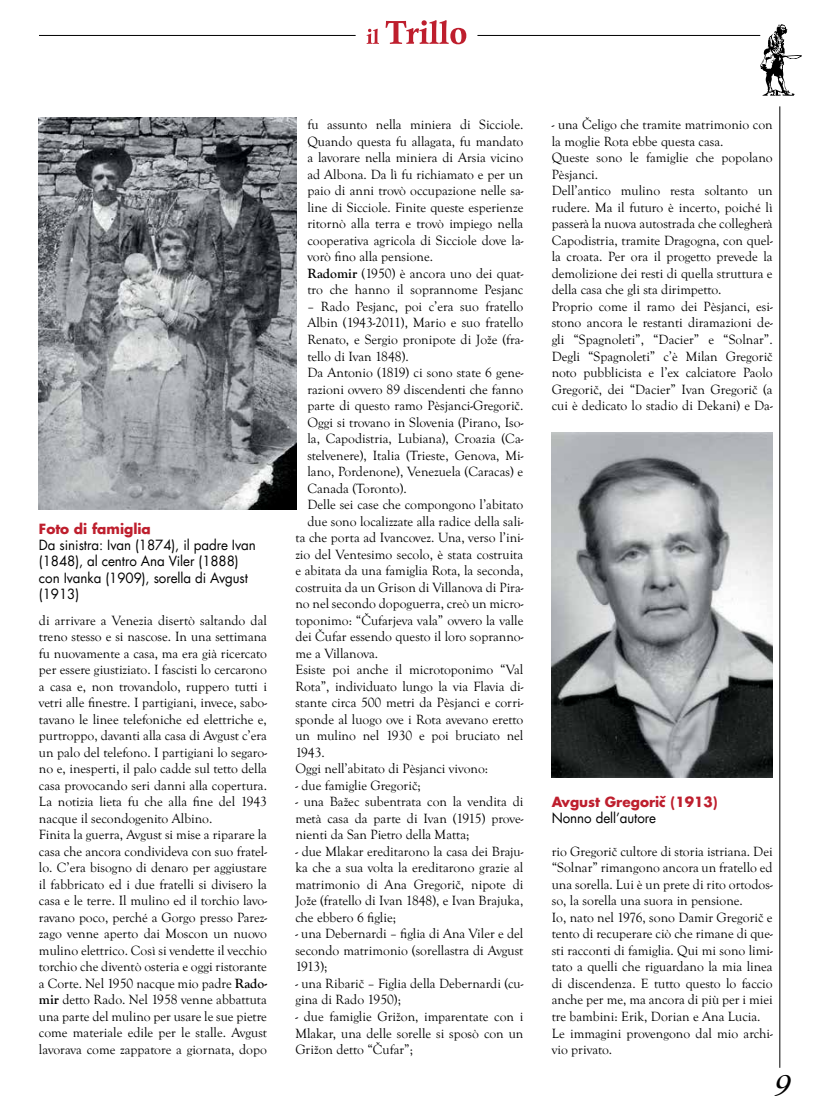
<style>
.page{position:relative;width:833px;height:1117px;background:#fff}
.page>*{position:absolute;margin:0;border:0;box-sizing:border-box;transform-origin:0 0}
.t1{font:italic 30px "Goudy Catalogue BT";color:#000}
.t2{font:13.75px/16.5px "Goudy Old Sty T";color:#000}
.t3{font:13.75px/16.2px "Futura";letter-spacing:-.005em;color:#000}
.t4{font:700 13.75px "Futura";color:#be1e2d}
.s1{font-weight:700}
</style>
<div class="page">
<hr style="left:779px;top:106px;width:1px;height:961px;background:#000">
<svg style="left:367px;top:29px;width:12px;height:15px"></svg>
<svg style="left:385px;top:20px;width:81px;height:24px"></svg>
<svg style="left:760px;top:24px;width:41px;height:72px"></svg>
<hr style="left:39px;top:35px;width:317px;height:1px;background:#000">
<hr style="left:477px;top:35px;width:283px;height:1px;background:#000">
<img style="left:552px;top:432px;width:220px;height:345px">
<img style="left:39px;top:118px;width:258px;height:391px">
<p class="t4" style="left:39px;top:519px;width:113px">Foto di famiglia</p>
<p class="t3" style="left:39px;top:536px;width:218px">Da sinistra: Ivan (1874), il padre Ivan (1848), al centro Ana Viler (1888) con Ivanka (1909), sorella di Avgust (1913)</p>
<p class="t2" style="left:39px;top:612px;width:229px">di arrivare a Venezia disertò saltando dal treno stesso e si nascose. In una settimana fu nuovamente a casa, ma era già ricercato per essere giustiziato. I fascisti lo cercarono a casa e, non trovandolo, ruppero tutti i vetri alle finestre. I partigiani, invece, sabo&shy;tavano le linee telefoniche ed elettriche e, purtroppo, davanti alla casa di Avgust c’era un palo del telefono. I partigiani lo segaro&shy;no e, inesperti, il palo cadde sul tetto della casa provocando seri danni alla copertura.<br>La notizia lieta fu che alla fine del 1943 nacque il secondogenito Albino.<br>Finita la guerra, Avgust si mise a riparare la casa che ancora condivideva con suo fratel&shy;lo. C’era bisogno di denaro per aggiustare il fabbricato ed i due fratelli si divisero la casa e le terre. Il mulino ed il torchio lavo&shy;ravano poco, perché a Gorgo presso Parez&shy;zago venne aperto dai Moscon un nuovo mulino elettrico. Così si vendette il vecchio torchio che diventò osteria e oggi ristorante a Corte. Nel 1950 nacque mio padre <span class="s1">Rado&shy;mir</span> detto Rado. Nel 1958 venne abbattuta una parte del mulino per usare le sue pietre come materiale edile per le stalle. Avgust lavorava come zappatore a giornata, dopo</p>
<p class="t2" style="left:307px;top:117px;width:217px">fu assunto nella miniera di Sicciole.<br>Quando questa fu allagata, fu mandato a lavorare nella miniera di Arsia vicino ad Albona. Da lì fu richiamato e per un paio di anni trovò occupazione nelle sa&shy;line di Sicciole. Finite queste esperienze ritornò alla terra e trovò impiego nella cooperativa agricola di Sicciole dove la&shy;vorò fino alla pensione.<br><span class="s1">Radomir</span> (1950) è ancora uno dei quat&shy;tro che hanno il soprannome Pesjanc</p>
<p class="t2" style="left:307px;top:298px;width:217px">– Rado Pesjanc, poi c’era suo fratello</p>
<p class="t2" style="left:307px;top:315px;width:217px">Albin (1943-2011), Mario e suo fratello</p>
<p class="t2" style="left:307px;top:331px;width:217px">Renato, e Sergio pronipote di Jože (fra-</p>
<p class="t2" style="left:307px;top:348px;width:103px">tello di Ivan 1848).</p>
<p class="t2" style="left:307px;top:364px;width:217px">Da Antonio (1819) ci sono state 6 gene-</p>
<p class="t2" style="left:307px;top:381px;width:217px">razioni ovvero 89 discendenti che fanno</p>
<p class="t2" style="left:307px;top:397px;width:217px">parte di questo ramo Pèsjanci-Gregorič.</p>
<p class="t2" style="left:307px;top:414px;width:217px">Oggi si trovano in Slovenia (Pirano, Iso-</p>
<p class="t2" style="left:307px;top:430px;width:217px">la, Capodistria, Lubiana), Croazia (Ca-</p>
<p class="t2" style="left:307px;top:447px;width:217px">stelvenere), Italia (Trieste, Genova, Mi-</p>
<p class="t2" style="left:307px;top:463px;width:217px">lano, Pordenone), Venezuela (Caracas) e</p>
<p class="t2" style="left:307px;top:480px;width:101px">Canada (Toronto).</p>
<p class="t2" style="left:307px;top:496px;width:217px">Delle sei case che compongono l’abitato</p>
<p class="t2" style="left:307px;top:513px;width:217px">due sono localizzate alla radice della sali-</p>
<p class="t2" style="left:295px;top:529px;width:229px">ta che porta ad Ivancovez. Una, verso l’ini-</p>
<p class="t2" style="left:295px;top:546px;width:229px">zio del Ventesimo secolo, è stata costruita</p>
<p class="t2" style="left:295px;top:562px;width:229px">e abitata da una famiglia Rota, la seconda,</p>
<p class="t2" style="left:295px;top:579px;width:229px">costruita da un Grison di Villanova di Pira-</p>
<p class="t2" style="left:295px;top:595px;width:229px">no nel secondo dopoguerra, creò un micro-</p>
<p class="t2" style="left:295px;top:612px;width:229px">toponimo: “Čufarjeva vala” ovvero la valle</p>
<p class="t2" style="left:295px;top:628px;width:229px">dei Čufar essendo questo il loro sopranno-</p>
<p class="t2" style="left:295px;top:645px;width:84px">me a Villanova.</p>
<p class="t2" style="left:295px;top:661px;width:229px">Esiste poi anche il microtoponimo “Val</p>
<p class="t2" style="left:295px;top:678px;width:229px">Rota”, individuato lungo la via Flavia di-</p>
<p class="t2" style="left:295px;top:694px;width:229px">stante circa 500 metri da Pèsjanci e corri-</p>
<p class="t2" style="left:295px;top:711px;width:229px">sponde al luogo ove i Rota avevano eretto</p>
<p class="t2" style="left:295px;top:727px;width:229px">un mulino nel 1930 e poi bruciato nel</p>
<p class="t2" style="left:295px;top:744px;width:31px">1943.</p>
<p class="t2" style="left:295px;top:760px;width:194px">Oggi nell’abitato di Pèsjanci vivono:</p>
<p class="t2" style="left:295px;top:777px;width:127px">- due famiglie Gregorič;</p>
<p class="t2" style="left:295px;top:793px;width:229px;text-align:justify">- una Bažec subentrata con la vendita di metà casa da parte di Ivan (1915) prove&shy;nienti da San Pietro della Matta;</p>
<p class="t2" style="left:295px;top:843px;width:229px;text-align:justify">- due Mlakar ereditarono la casa dei Braju&shy;ka che a sua volta la ereditarono grazie al matrimonio di Ana Gregorič, nipote di Jože (fratello di Ivan 1848), e Ivan Brajuka, che ebbero 6 figlie;</p>
<p class="t2" style="left:295px;top:925px;width:229px;text-align:justify">- una Debernardi – figlia di Ana Viler e del secondo matrimonio (sorellastra di Avgust 1913);</p>
<p class="t2" style="left:295px;top:975px;width:229px">- una Ribarič – Figlia della Debernardi (cu&shy;gina di Rado 1950);</p>
<p class="t2" style="left:295px;top:1008px;width:229px;text-align:justify">- due famiglie Grižon, imparentate con i Mlakar, una delle sorelle si sposò con un Grižon detto “Čufar”;</p>
<p class="t2" style="left:552px;top:117px;width:222px">- una Čeligo che tramite matrimonio con la moglie Rota ebbe questa casa.<br>Queste sono le famiglie che popolano Pèsjanci.<br>Dell’antico mulino resta soltanto un rudere. Ma il futuro è incerto, poiché lì passerà la nuova autostrada che collegherà Capodistria, tramite Dragogna, con quel&shy;la croata. Per ora il progetto prevede la demolizione dei resti di quella struttura e della casa che gli sta dirimpetto.<br>Proprio come il ramo dei Pèsjanci, esi&shy;stono ancora le restanti diramazioni de&shy;gli “Spagnoleti”, “Dacier” e “Solnar”.<br>Degli “Spagnoleti” c’è Milan Gregorič noto pubblicista e l’ex calciatore Paolo Gregorič, dei “Dacier” Ivan Gregorič (a cui è dedicato lo stadio di Dekani) e Da-</p>
<p class="t4" style="left:552px;top:791px;width:167px">Avgust Gregorič (1913)</p>
<p class="t3" style="left:552px;top:809px;width:106px">Nonno dell’autore</p>
<p class="t2" style="left:552px;top:843px;width:222px">rio Gregorič cultore di storia istriana. Dei “Solnar” rimangono ancora un fratello ed una sorella. Lui è un prete di rito ortodos&shy;so, la sorella una suora in pensione.<br>Io, nato nel 1976, sono Damir Gregorič e tento di recuperare ciò che rimane di que&shy;sti racconti di famiglia. Qui mi sono limi&shy;tato a quelli che riguardano la mia linea di discendenza. E tutto questo lo faccio anche per me, ma ancora di più per i miei tre bambini: Erik, Dorian e Ana Lucia.<br>Le immagini provengono dal mio archi&shy;vio privato.</p>
<h1 class="t1" style="left:772px;top:1066px;width:27px">9</h1>
</div>
